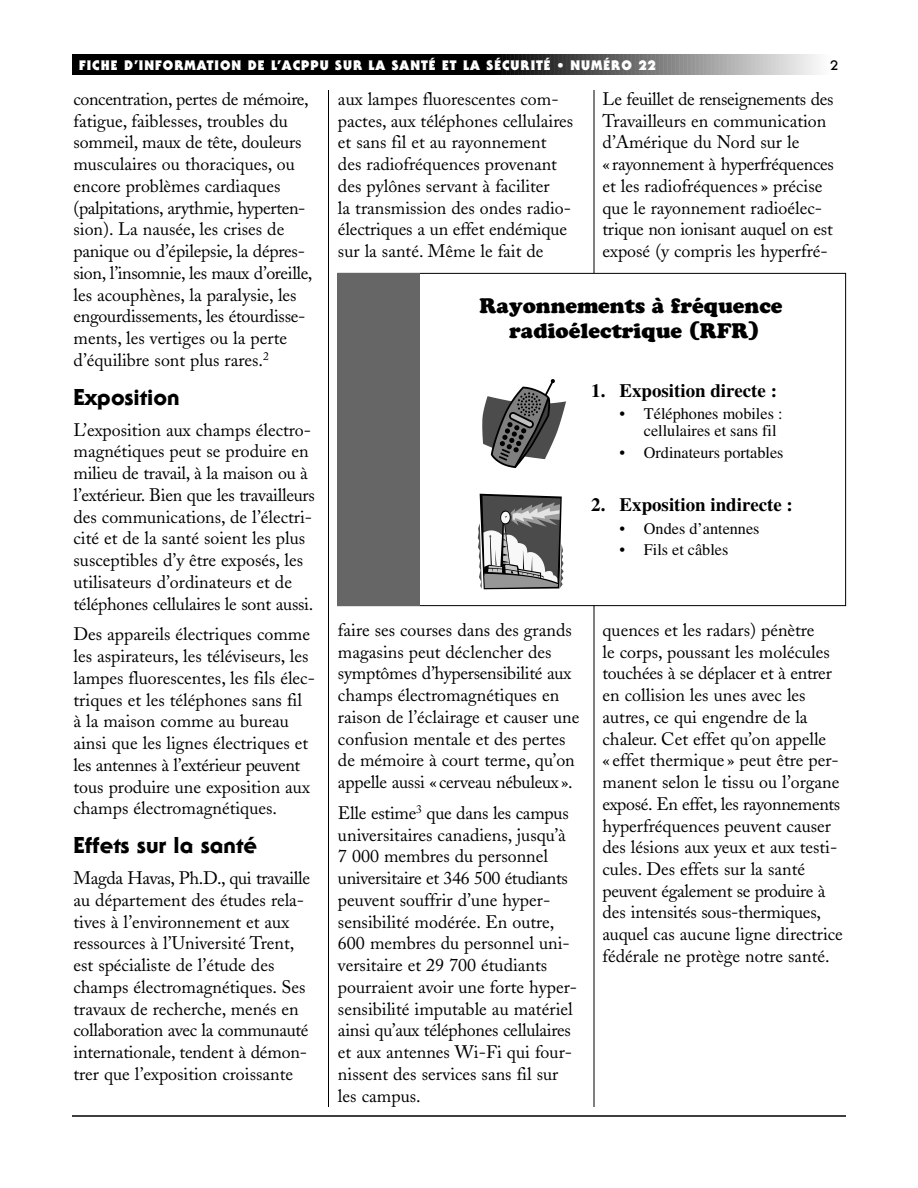
<style>
.page{position:relative;width:918px;height:1188px;background:#fff}
.page>*{position:absolute;margin:0;border:0;box-sizing:border-box;transform-origin:0 0}
.t1{font:800 22.5px "Serif Gothic";color:#000}
.t2{font:900 20.85px/24.9px "Cooper";color:#000;text-align:center}
.t3{font:700 18.9px "Times";color:#000}
.t4{font:18px/21.8px "Adobe Caslon";color:#000}
.t5{font:16.2px/17.5px "Times";color:#000}
.t6{font:900 13.5px "Serif Gothic";letter-spacing:.075em;color:#fff}
.t7{font:700 13.5px "Serif Gothic";color:#000}
</style>
<div class="page">
<div style="left:72px;top:54px;width:429px;height:21px;background:#000"></div>
<svg style="left:501px;top:54px;width:317px;height:21px;background:#7f7f7f"></svg>
<hr style="left:72px;top:1115px;width:774px;height:2px;background:#000">
<hr style="left:328px;top:90px;width:1px;height:1017px;background:#000">
<hr style="left:594px;top:90px;width:1px;height:1017px;background:#000">
<div style="left:338px;top:274px;width:507px;height:331px;background:#fff"></div>
<svg style="left:482px;top:379px;width:84px;height:89px"></svg>
<svg style="left:478px;top:494px;width:86px;height:95px"></svg>
<div style="left:338px;top:273px;width:82px;height:333px;background:#666"></div>
<p class="t6" style="left:79px;top:60px;width:578px">FICHE D’INFORMATION DE L’ACPPU SUR LA SANTÉ ET LA SÉCURITÉ • NUMÉRO 22</p>
<p class="t7" style="left:830px;top:60px;width:10px">2</p>
<p class="t4" style="left:74px;top:90px;width:241px">concentration, pertes de mémoire, fatigue, faiblesses, troubles du sommeil, maux de tête, douleurs musculaires ou thoraciques, ou encore problèmes cardiaques (palpitations, arythmie, hyperten&shy;sion). La nausée, les crises de panique ou d’épilepsie, la dépres&shy;sion, l’insomnie, les maux d’oreille, les acouphènes, la paralysie, les engourdissements, les étourdisse&shy;ments, les vertiges ou la perte d’équilibre sont plus rares.<sup>2</sup></p>
<p class="t1" style="left:74px;top:389px;width:108px">Exposition</p>
<p class="t4" style="left:74px;top:421px;width:243px">L’exposition aux champs électro&shy;magnétiques peut se produire en milieu de travail, à la maison ou à l’extérieur. Bien que les travailleurs des communications, de l’électri&shy;cité et de la santé soient les plus susceptibles d’y être exposés, les utilisateurs d’ordinateurs et de téléphones cellulaires le sont aussi.</p>
<p class="t4" style="left:74px;top:625px;width:243px">Des appareils électriques comme les aspirateurs, les téléviseurs, les lampes fluorescentes, les fils élec&shy;triques et les téléphones sans fil<br>à la maison comme au bureau ainsi que les lignes électriques et les antennes à l’extérieur peuvent tous produire une exposition aux champs électromagnétiques.</p>
<p class="t1" style="left:74px;top:837px;width:185px">Effets sur la santé</p>
<p class="t4" style="left:74px;top:869px;width:238px">Magda Havas, Ph.D., qui travaille au département des études rela&shy;tives à l’environnement et aux ressources à l’Université Trent, est spécialiste de l’étude des champs électromagnétiques. Ses travaux de recherche, menés en collaboration avec la communauté internationale, tendent à démon&shy;trer que l’exposition croissante</p>
<p class="t4" style="left:338px;top:90px;width:237px">aux lampes fluorescentes com&shy;pactes, aux téléphones cellulaires et sans fil et au rayonnement des radiofréquences provenant des pylônes servant à faciliter<br>la transmission des ondes radio&shy;électriques a un effet endémique sur la santé. Même le fait de</p>
<p class="t4" style="left:602px;top:90px;width:233px">Le feuillet de renseignements des<br>Travailleurs en communication d’Amérique du Nord sur le «rayonnement à hyperfréquences et les radiofréquences » précise que le rayonnement radioélec&shy;trique non ionisant auquel on est exposé (y compris les hyperfré-</p>
<p class="t2" style="left:480px;top:296px;width:305px">Rayonnements à fréquence radioélectrique (RFR)</p>
<p class="t3" style="left:591px;top:383px;width:187px">1. Exposition directe :</p>
<p class="t5" style="left:644px;top:406px;width:140px;text-indent:-24px">• Téléphones mobiles : cellulaires et sans fil</p>
<p class="t5" style="left:620px;top:445px;width:165px">• Ordinateurs portables</p>
<p class="t3" style="left:591px;top:497px;width:203px">2. Exposition indirecte :</p>
<p class="t5" style="left:620px;top:521px;width:141px">• Ondes d’antennes</p>
<p class="t5" style="left:620px;top:542px;width:110px">• Fils et câbles</p>
<p class="t4" style="left:338px;top:621px;width:243px">faire ses courses dans des grands magasins peut déclencher des symptômes d’hypersensibilité aux champs électromagnétiques en raison de l’éclairage et causer une confusion mentale et des pertes de mémoire à court terme, qu’on appelle aussi «cerveau nébuleux».</p>
<p class="t4" style="left:338px;top:804px;width:241px">Elle estime<sup>3</sup> que dans les campus universitaires canadiens, jusqu’à<br>7 000 membres du personnel universitaire et 346 500 étudiants peuvent souffrir d’une hyper&shy;sensibilité modérée. En outre,<br>600 membres du personnel uni&shy;versitaire et 29 700 étudiants pourraient avoir une forte hyper&shy;sensibilité imputable au matériel ainsi qu’aux téléphones cellulaires et aux antennes Wi-Fi qui four&shy;nissent des services sans fil sur les campus.</p>
<p class="t4" style="left:602px;top:621px;width:242px">quences et les radars) pénètre<br>le corps, poussant les molécules touchées à se déplacer et à entrer en collision les unes avec les autres, ce qui engendre de la chaleur. Cet effet qu’on appelle<br>« effet thermique » peut être per&shy;manent selon le tissu ou l’organe exposé. En effet, les rayonnements hyperfréquences peuvent causer des lésions aux yeux et aux testi&shy;cules. Des effets sur la santé peuvent également se produire à des intensités sous-thermiques, auquel cas aucune ligne directrice fédérale ne protège notre santé.</p>
</div>
